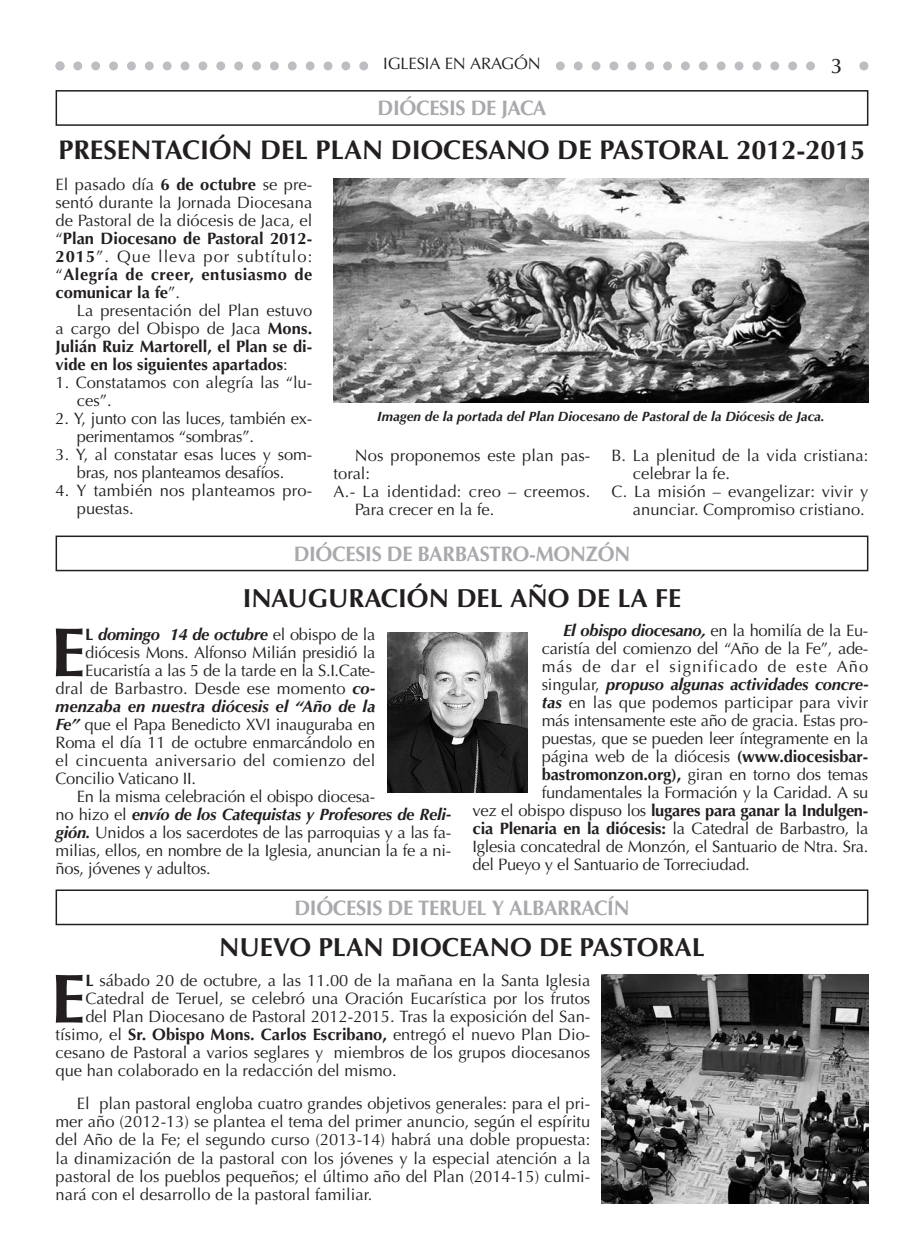
<style>
.page{position:relative;width:915px;height:1255px;background:#fff}
.page>*{position:absolute;margin:0;border:0;box-sizing:border-box;transform-origin:0 0}
.t1{font:700 69.3px "Optima";color:#231f20}
.t2{font:700 27px "Optima";color:#231f20}
.t3{font:700 26.1px "Optima";color:#231f20}
.t4{font:700 21px "Optima";letter-spacing:-.015em;color:#a8a9ad}
.t5{font:500 21px "Optima";color:#231f20}
.t6{font:16.5px/18px "Optima";color:#231f20}
.t7{font:700 16.5px "Optima";color:#231f20}
.t8{font:italic 700 16.5px "Optima";letter-spacing:-.015em;color:#231f20}
.t9{font:16.5px "Optima";letter-spacing:.02em;color:#231f20}
.t10{font:italic 700 16.5px "Optima";letter-spacing:.005em;color:#231f20}
.t11{font:16.5px "Optima";letter-spacing:.065em;color:#231f20}
.t12{font:700 16.5px "Optima";letter-spacing:.03em;color:#231f20}
.t13{font:16.5px "Optima";letter-spacing:.06em;color:#231f20}
.t14{font:italic 700 13.5px "Optima";color:#231f20}
.s1{font-weight:700}
.s2{font-weight:400}
.s3{font-style:normal}
.s4{font-weight:400;font-style:normal}
.s5{font-weight:700;font-style:italic}
</style>
<div class="page">
<svg style="left:56px;top:61px;width:812px;height:9px"></svg>
<div style="left:370px;top:52px;width:183px;height:26px;background:#fff"></div>
<div style="left:821px;top:51px;width:30px;height:30px;background:#fff"></div>
<div style="left:56px;top:90px;width:812px;height:36px;border:2px solid #231f20"></div>
<div style="left:56px;top:535px;width:812px;height:36px;border:2px solid #231f20"></div>
<div style="left:56px;top:889px;width:812px;height:36px;border:2px solid #231f20"></div>
<img style="left:333px;top:179px;width:535px;height:223px">
<img style="left:601px;top:974px;width:267px;height:229px">
<img style="left:387px;top:632px;width:140px;height:160px">
<p class="t6" style="left:383px;top:56px;width:159px">IGLESIA EN ARAGÓN</p>
<p class="t5" style="left:831px;top:57px;width:12px">3</p>
<p class="t4" style="left:377px;top:99px;width:170px">DIÓCESIS DE JACA</p>
<p class="t2" style="left:58px;top:139px;width:808px">PRESENTACIÓN DEL PLAN DIOCESANO DE PASTORAL 2012-2015</p>
<p class="t6" style="left:56px;top:177px;width:258px">El pasado día <span class="s1">6 de octubre</span> se pre-</p>
<p class="t6" style="left:56px;top:195px;width:258px">sentó durante la Jornada Diocesana</p>
<p class="t6" style="left:56px;top:213px;width:258px">de Pastoral de la diócesis de Jaca, el</p>
<p class="t7" style="left:56px;top:232px;width:258px"><span class="s2">“</span>Plan Diocesano de Pastoral 2012-</p>
<p class="t13" style="left:56px;top:250px;width:258px"><span class="s1">2015</span>”. Que lleva por subtítulo:</p>
<p class="t12" style="left:56px;top:268px;width:258px"><span class="s2">“</span>Alegría de creer, entusiasmo de</p>
<p class="t7" style="left:56px;top:286px;width:126px">comunicar la fe<span class="s2">”.</span></p>
<p class="t6" style="left:77px;top:303px;width:237px">La presentación del Plan estuvo</p>
<p class="t6" style="left:56px;top:321px;width:258px">a cargo del Obispo de Jaca <span class="s1">Mons.</span></p>
<p class="t7" style="left:56px;top:340px;width:258px">Julián Ruiz Martorell, el Plan se di-</p>
<p class="t7" style="left:56px;top:358px;width:233px">vide en los siguientes apartados<span class="s2">:</span></p>
<p class="t6" style="left:77px;top:375px;width:237px;text-indent:-21px">1. Constatamos con alegría las “lu&shy;ces”.</p>
<p class="t6" style="left:77px;top:411px;width:237px;text-indent:-21px">2. Y, junto con las luces, también ex&shy;perimentamos “sombras”.</p>
<p class="t6" style="left:56px;top:447px;width:258px;text-align:center">3. Y, al constatar esas luces y som&shy;bras, nos planteamos desafíos.</p>
<p class="t6" style="left:77px;top:483px;width:237px;text-indent:-21px">4. Y también nos planteamos pro&shy;puestas.</p>
<p class="t14" style="left:377px;top:411px;width:449px">Imagen de la portada del Plan Diocesano de Pastoral de la Diócesis de Jaca.</p>
<p class="t6" style="left:355px;top:448px;width:237px">Nos proponemos este plan pas-</p>
<p class="t6" style="left:333px;top:466px;width:38px">toral:</p>
<p class="t9" style="left:333px;top:485px;width:258px">A.- La identidad: creo – creemos.</p>
<p class="t6" style="left:355px;top:502px;width:141px">Para crecer en la fe.</p>
<p class="t6" style="left:611px;top:448px;width:258px">B. La plenitud de la vida cristiana:</p>
<p class="t6" style="left:632px;top:466px;width:98px">celebrar la fe.</p>
<p class="t6" style="left:611px;top:484px;width:258px">C. La misión – evangelizar: vivir y</p>
<p class="t6" style="left:632px;top:502px;width:233px">anunciar. Compromiso cristiano.</p>
<p class="t4" style="left:293px;top:545px;width:338px">DIÓCESIS DE BARBASTRO-MONZÓN</p>
<p class="t3" style="left:242px;top:587px;width:440px">INAUGURACIÓN DEL AÑO DE LA FE</p>
<p class="t1" style="left:51px;top:624px;width:36px">E</p>
<p class="t8" style="left:85px;top:627px;width:291px"><span class="s3">L</span> domingo 14 de octubre <span class="s4">el obispo de la</span></p>
<p class="t6" style="left:85px;top:645px;width:291px">diócesis Mons. Alfonso Milián presidió la</p>
<p class="t6" style="left:85px;top:663px;width:291px">Eucaristía a las 5 de la tarde en la S.I.Cate-</p>
<p class="t6" style="left:56px;top:681px;width:321px">dral de Barbastro. Desde ese momento <span class="s5">co-</span></p>
<p class="t10" style="left:56px;top:699px;width:321px">menzaba en nuestra diócesis el “Año de la</p>
<p class="t6" style="left:56px;top:717px;width:321px"><span class="s5">Fe”</span> que el Papa Benedicto XVI inauguraba en</p>
<p class="t6" style="left:56px;top:735px;width:321px">Roma el día 11 de octubre enmarcándolo en</p>
<p class="t9" style="left:56px;top:753px;width:321px">el cincuenta aniversario del comienzo del</p>
<p class="t6" style="left:56px;top:771px;width:142px">Concilio Vaticano II.</p>
<p class="t6" style="left:77px;top:789px;width:300px">En la misma celebración el obispo diocesa-</p>
<p class="t8" style="left:56px;top:807px;width:397px"><span class="s4">no hizo el</span> envío de los Catequistas y Profesores de Reli-</p>
<p class="t6" style="left:56px;top:825px;width:397px"><span class="s5">gión.</span> Unidos a los sacerdotes de las parroquias y a las fa-</p>
<p class="t6" style="left:56px;top:843px;width:397px">milias, ellos, en nombre de la Iglesia, anuncian la fe a ni-</p>
<p class="t6" style="left:56px;top:861px;width:157px">ños, jóvenes y adultos.</p>
<p class="t8" style="left:563px;top:623px;width:307px">El obispo diocesano, <span class="s4">en la homilía de la Eu-</span></p>
<p class="t6" style="left:541px;top:641px;width:328px">caristía del comienzo del “Año de la Fe”, ade-</p>
<p class="t11" style="left:541px;top:659px;width:328px">más de dar el significado de este Año</p>
<p class="t8" style="left:541px;top:677px;width:328px"><span class="s4">singular,</span> propuso algunas actividades concre-</p>
<p class="t6" style="left:541px;top:695px;width:328px"><span class="s5">tas</span> en las que podemos participar para vivir</p>
<p class="t6" style="left:541px;top:713px;width:328px">más intensamente este año de gracia. Estas pro-</p>
<p class="t6" style="left:541px;top:731px;width:328px">puestas, que se pueden leer íntegramente en la</p>
<p class="t6" style="left:541px;top:749px;width:328px">página web de la diócesis <span class="s1">(www.diocesisbar-</span></p>
<p class="t6" style="left:541px;top:767px;width:328px"><span class="s1">bastromonzon.org),</span> giran en torno dos temas</p>
<p class="t6" style="left:541px;top:785px;width:328px">fundamentales la Formación y la Caridad. A su</p>
<p class="t7" style="left:472px;top:803px;width:397px"><span class="s2">vez el obispo dispuso los</span> lugares para ganar la Indulgen-</p>
<p class="t7" style="left:472px;top:821px;width:397px">cia Plenaria en la diócesis: <span class="s2">la Catedral de Barbastro, la</span></p>
<p class="t6" style="left:472px;top:839px;width:397px">Iglesia concatedral de Monzón, el Santuario de Ntra. Sra.</p>
<p class="t6" style="left:472px;top:857px;width:279px">del Pueyo y el Santuario de Torreciudad.</p>
<p class="t4" style="left:294px;top:899px;width:336px">DIÓCESIS DE TERUEL Y ALBARRACÍN</p>
<p class="t3" style="left:219px;top:935px;width:487px">NUEVO PLAN DIOCEANO DE PASTORAL</p>
<p class="t1" style="left:51px;top:970px;width:36px">E</p>
<p class="t6" style="left:85px;top:973px;width:506px"><span class="s1">L</span> sábado 20 de octubre, a las 11.00 de la mañana en la Santa Iglesia</p>
<p class="t6" style="left:85px;top:991px;width:506px">Catedral de Teruel, se celebró una Oración Eucarística por los frutos</p>
<p class="t6" style="left:85px;top:1009px;width:506px">del Plan Diocesano de Pastoral 2012-2015. Tras la exposición del San-</p>
<p class="t6" style="left:56px;top:1027px;width:536px">tísimo, el <span class="s1">Sr. Obispo Mons. Carlos Escribano,</span> entregó el nuevo Plan Dio-</p>
<p class="t6" style="left:56px;top:1045px;width:536px">cesano de Pastoral a varios seglares y miembros de los grupos diocesanos</p>
<p class="t6" style="left:56px;top:1063px;width:342px">que han colaborado en la redacción del mismo.</p>
<p class="t6" style="left:56px;top:1096px;width:536px;text-align:justify;text-indent:21px">El plan pastoral engloba cuatro grandes objetivos generales: para el pri&shy;mer año (2012-13) se plantea el tema del primer anuncio, según el espíritu del Año de la Fe; el segundo curso (2013-14) habrá una doble propuesta: la dinamización de la pastoral con los jóvenes y la especial atención a la pastoral de los pueblos pequeños; el último año del Plan (2014-15) culmi&shy;nará con el desarrollo de la pastoral familiar.</p>
</div>
